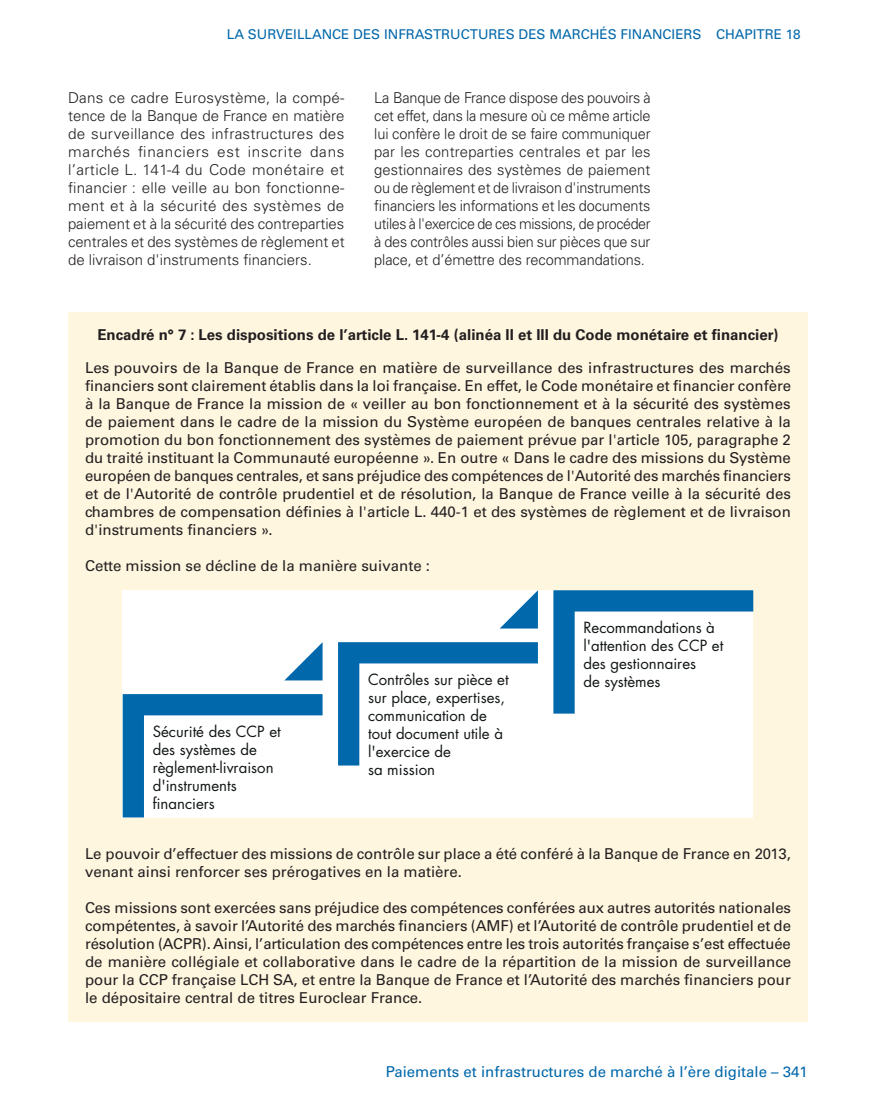
<style>
.page{position:relative;width:876px;height:1106px;background:#fff}
.page>*{position:absolute;margin:0;border:0;box-sizing:border-box;transform-origin:0 0}
.t1{font:15px/18px "Univers LT Std";color:#231f20;text-align:justify}
.t2{font:300 15px/18px "Univers LT Std";letter-spacing:-.005em;color:#231f20;text-align:justify}
.t3{font:15px/18px "Futura Std";color:#121617}
.t4{font:700 15px "Univers LT Std";color:#231f20}
.t5{font:15px "Univers LT Std";color:#0067aa}
.t6{font:13.5px "Univers LT Std";color:#0067aa}
</style>
<div class="page">
<div style="left:68px;top:311px;width:740px;height:710px;background:#fef6df"></div>
<div style="left:123px;top:590px;width:630px;height:227px;background:#fff"></div>
<svg style="left:123px;top:694px;width:200px;height:123px"></svg>
<svg style="left:553px;top:590px;width:200px;height:123px"></svg>
<svg style="left:338px;top:642px;width:200px;height:123px"></svg>
<svg style="left:285px;top:642px;width:38px;height:38px"></svg>
<svg style="left:500px;top:590px;width:38px;height:38px"></svg>
<p class="t6" style="left:227px;top:26px;width:575px">La surveillance des infrastructures des marchés financiers Chapitre 18</p>
<p class="t2" style="left:68px;top:89px;width:278px">Dans ce cadre Eurosystème, la compé&shy;tence de la Banque de France en matière de surveillance des infrastructures des marchés financiers est inscrite dans l’article L. 141‑4 du Code monétaire et financier : elle veille au bon fonctionne&shy;ment et à la sécurité des systèmes de paiement et à la sécurité des contreparties centrales et des systèmes de règlement et de livraison d'instruments financiers.</p>
<p class="t2" style="left:374px;top:89px;width:278px">La Banque de France dispose des pouvoirs à cet effet, dans la mesure où ce même article lui confère le droit de se faire communiquer par les contreparties centrales et par les gestionnaires des systèmes de paiement ou de règlement et de livraison d'instruments financiers les informations et les documents utiles à l'exercice de ces missions, de procéder à des contrôles aussi bien sur pièces que sur place, et d’émettre des recommandations.</p>
<p class="t4" style="left:97px;top:325px;width:682px">Encadré n° 7 : Les dispositions de l’article L. 141‑4 (alinéa II et III du Code monétaire et financier)</p>
<p class="t1" style="left:85px;top:359px;width:708px">Les pouvoirs de la Banque de France en matière de surveillance des infrastructures des marchés financiers sont clairement établis dans la loi française. En effet, le Code monétaire et financier confère à la Banque de France la mission de « veiller au bon fonctionnement et à la sécurité des systèmes de paiement dans le cadre de la mission du Système européen de banques centrales relative à la promotion du bon fonctionnement des systèmes de paiement prévue par l'article 105, paragraphe 2 du traité instituant la Communauté européenne ». En outre « Dans le cadre des missions du Système européen de banques centrales, et sans préjudice des compétences de l'Autorité des marchés financiers et de l'Autorité de contrôle prudentiel et de résolution, la Banque de France veille à la sécurité des chambres de compensation définies à l'article L. 440‑1 et des systèmes de règlement et de livraison d'instruments financiers ».</p>
<p class="t1" style="left:85px;top:557px;width:347px">Cette mission se décline de la manière suivante :</p>
<p class="t3" style="left:153px;top:722px;width:130px">Sécurité des CCP et des systèmes de règlement-livraison d'instruments financiers</p>
<p class="t3" style="left:368px;top:670px;width:142px">Contrôles sur pièce et sur place, expertises, communication de tout document utile à l'exercice de<br>sa mission</p>
<p class="t3" style="left:583px;top:618px;width:141px">Recommandations à l'attention des CCP et des gestionnaires<br>de systèmes</p>
<p class="t1" style="left:85px;top:845px;width:707px">Le pouvoir d’effectuer des missions de contrôle sur place a été conféré à la Banque de France en 2013, venant ainsi renforcer ses prérogatives en la matière.</p>
<p class="t1" style="left:85px;top:899px;width:707px">Ces missions sont exercées sans préjudice des compétences conférées aux autres autorités nationales compétentes, à savoir l’Autorité des marchés financiers (AMF</p>
<p class="t1" style="left:85px;top:917px;width:708px;text-indent:424px">) et l’Autorité de contrôle prudentiel et de résolution (ACPR). Ainsi, l’articulation des compétences entre les trois autorités française s’est effectuée de manière collégiale et collaborative dans le cadre de la répartition de la mission de surveillance pour la CCP française LCH SA, et entre la Banque de France et l’Autorité des marchés financiers pour le dépositaire central de titres Euroclear France.</p>
<p class="t5" style="left:386px;top:1063px;width:424px">Paiements et infrastructures de marché à l’ère digitale – 341</p>
</div>
